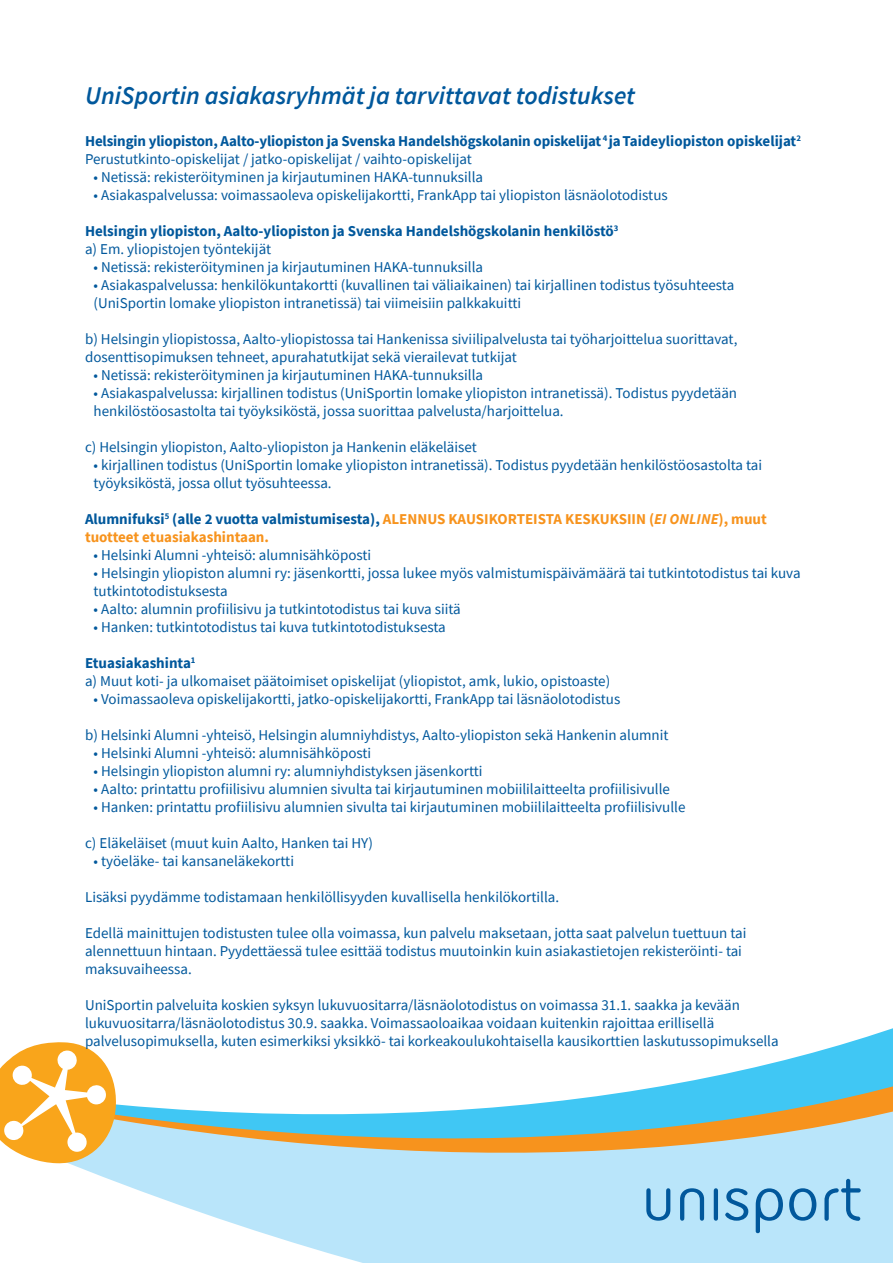
<style>
.page{position:relative;width:893px;height:1263px;background:#fff}
.page>*{position:absolute;margin:0;border:0;box-sizing:border-box;transform-origin:0 0}
.t1{font:italic 600 25.5px "Source Sans Pro";color:#01589c}
.t2{font:15px/18px "Source Sans Pro";color:#01589c}
.t3{font:700 15px "Source Sans Pro";letter-spacing:-.005em;color:#01589c}
.t4{font:700 15px/18px "Source Sans Pro";color:#f7931d}
.s1{color:#01589c}
.s2{font-style:italic}
</style>
<div class="page">
<svg style="left:725px;top:1052px;width:168px;height:22px;fill:#40c7f4"></svg>
<svg style="left:70px;top:1074px;width:823px;height:189px;fill:#b9e5fa"></svg>
<svg style="left:646px;top:1179px;width:215px;height:55px;background:#96cae8"></svg>
<svg style="left:0;top:1042px;width:117px;height:122px"></svg>
<p class="t1" style="left:85px;top:79px;width:551px">UniSportin asiakasryhmät ja tarvittavat todistukset</p>
<p class="t3" style="left:85px;top:130px;width:717px">Helsingin yliopiston, Aalto-yliopiston ja Svenska Handelshögskolanin opiskelijat <sup>4</sup> jaTaideyliopiston opiskelijat<sup>2</sup></p>
<p class="t2" style="left:85px;top:149px;width:388px">Perustutkinto-opiskelijat / jatko-opiskelijat / vaihto-opiskelijat</p>
<p class="t2" style="left:94px;top:167px;width:391px">• Netissä: rekisteröityminen ja kirjautuminen HAKA-tunnuksilla</p>
<p class="t2" style="left:94px;top:185px;width:576px">• Asiakaspalvelussa: voimassaoleva opiskelijakortti, FrankApp tai yliopiston läsnäolotodistus</p>
<p class="t3" style="left:85px;top:220px;width:535px">Helsingin yliopiston, Aalto-yliopiston ja Svenska Handelshögskolanin henkilöstö<sup>3</sup></p>
<p class="t2" style="left:85px;top:239px;width:188px">a) Em. yliopistojen työntekijät</p>
<p class="t2" style="left:94px;top:257px;width:391px">• Netissä: rekisteröityminen ja kirjautuminen HAKA-tunnuksilla</p>
<p class="t2" style="left:94px;top:275px;width:642px">• Asiakaspalvelussa: henkilökuntakortti (kuvallinen tai väliaikainen) tai kirjallinen todistus työsuhteesta (UniSportin lomake yliopiston intranetissä) tai viimeisiin palkkakuitti</p>
<p class="t2" style="left:85px;top:329px;width:654px">b) Helsingin yliopistossa, Aalto-yliopistossa tai Hankenissa siviilipalvelusta tai työharjoittelua suorittavat, dosenttisopimuksen tehneet, apurahatutkijat sekä vierailevat tutkijat</p>
<p class="t2" style="left:94px;top:365px;width:391px">• Netissä: rekisteröityminen ja kirjautuminen HAKA-tunnuksilla</p>
<p class="t2" style="left:94px;top:383px;width:645px">• Asiakaspalvelussa: kirjallinen todistus (UniSportin lomake yliopiston intranetissä). Todistus pyydetään henkilöstöosastolta tai työyksiköstä, jossa suorittaa palvelusta/harjoittelua.</p>
<p class="t2" style="left:85px;top:437px;width:393px">c) Helsingin yliopiston, Aalto-yliopiston ja Hankenin eläkeläiset</p>
<p class="t2" style="left:94px;top:455px;width:670px">• kirjallinen todistus (UniSportin lomake yliopiston intranetissä). Todistus pyydetään henkilöstöosastolta tai työyksiköstä, jossa ollut työsuhteessa.</p>
<p class="t4" style="left:85px;top:509px;width:683px"><span class="s1">Alumnifuksi</span><sup>5</sup> <span class="s1">(alle 2 vuotta valmistumisesta),</span> ALENNUS KAUSIKORTEISTA KESKUKSIIN (<span class="s2">EI ONLINE</span>), muut tuotteet etuasiakashintaan.</p>
<p class="t2" style="left:94px;top:545px;width:279px">• Helsinki Alumni -yhteisö: alumnisähköposti</p>
<p class="t2" style="left:94px;top:563px;width:708px">• Helsingin yliopiston alumni ry: jäsenkortti, jossa lukee myös valmistumispäivämäärä tai tutkintotodistus tai kuva tutkintotodistuksesta</p>
<p class="t2" style="left:94px;top:599px;width:369px">• Aalto: alumnin profiilisivu ja tutkintotodistus tai kuva siitä</p>
<p class="t2" style="left:94px;top:617px;width:354px">• Hanken: tutkintotodistus tai kuva tutkintotodistuksesta</p>
<p class="t3" style="left:85px;top:652px;width:112px">Etuasiakashinta<sup>1</sup></p>
<p class="t2" style="left:85px;top:671px;width:527px">a) Muut koti- ja ulkomaiset päätoimiset opiskelijat (yliopistot, amk, lukio, opistoaste)</p>
<p class="t2" style="left:94px;top:689px;width:528px">• Voimassaoleva opiskelijakortti, jatko-opiskelijakortti, FrankApp tai läsnäolotodistus</p>
<p class="t2" style="left:85px;top:725px;width:585px">b) Helsinki Alumni -yhteisö, Helsingin alumniyhdistys, Aalto-yliopiston sekä Hankenin alumnit</p>
<p class="t2" style="left:94px;top:743px;width:279px">• Helsinki Alumni -yhteisö: alumnisähköposti</p>
<p class="t2" style="left:94px;top:761px;width:390px">• Helsingin yliopiston alumni ry: alumniyhdistyksen jäsenkortti</p>
<p class="t2" style="left:94px;top:779px;width:578px">• Aalto: printattu profiilisivu alumnien sivulta tai kirjautuminen mobiililaitteelta profiilisivulle</p>
<p class="t2" style="left:94px;top:797px;width:593px">• Hanken: printattu profiilisivu alumnien sivulta tai kirjautuminen mobiililaitteelta profiilisivulle</p>
<p class="t2" style="left:85px;top:833px;width:289px">c) Eläkeläiset (muut kuin Aalto, Hanken tai HY)</p>
<p class="t2" style="left:94px;top:851px;width:202px">• työeläke- tai kansaneläkekortti</p>
<p class="t2" style="left:85px;top:887px;width:476px">Lisäksi pyydämme todistamaan henkilöllisyyden kuvallisella henkilökortilla.</p>
<p class="t2" style="left:85px;top:923px;width:663px">Edellä mainittujen todistusten tulee olla voimassa, kun palvelu maksetaan, jotta saat palvelun tuettuun tai alennettuun hintaan. Pyydettäessä tulee esittää todistus muutoinkin kuin asiakastietojen rekisteröinti- tai maksuvaiheessa.</p>
<p class="t2" style="left:85px;top:995px;width:695px">UniSportin palveluita koskien syksyn lukuvuositarra/läsnäolotodistus on voimassa 31.1. saakka ja kevään lukuvuositarra/läsnäolotodistus 30.9. saakka. Voimassaoloaikaa voidaan kuitenkin rajoittaa erillisellä palvelusopimuksella, kuten esimerkiksi yksikkö- tai korkeakoulukohtaisella kausikorttien laskutussopimuksella</p>
</div>
